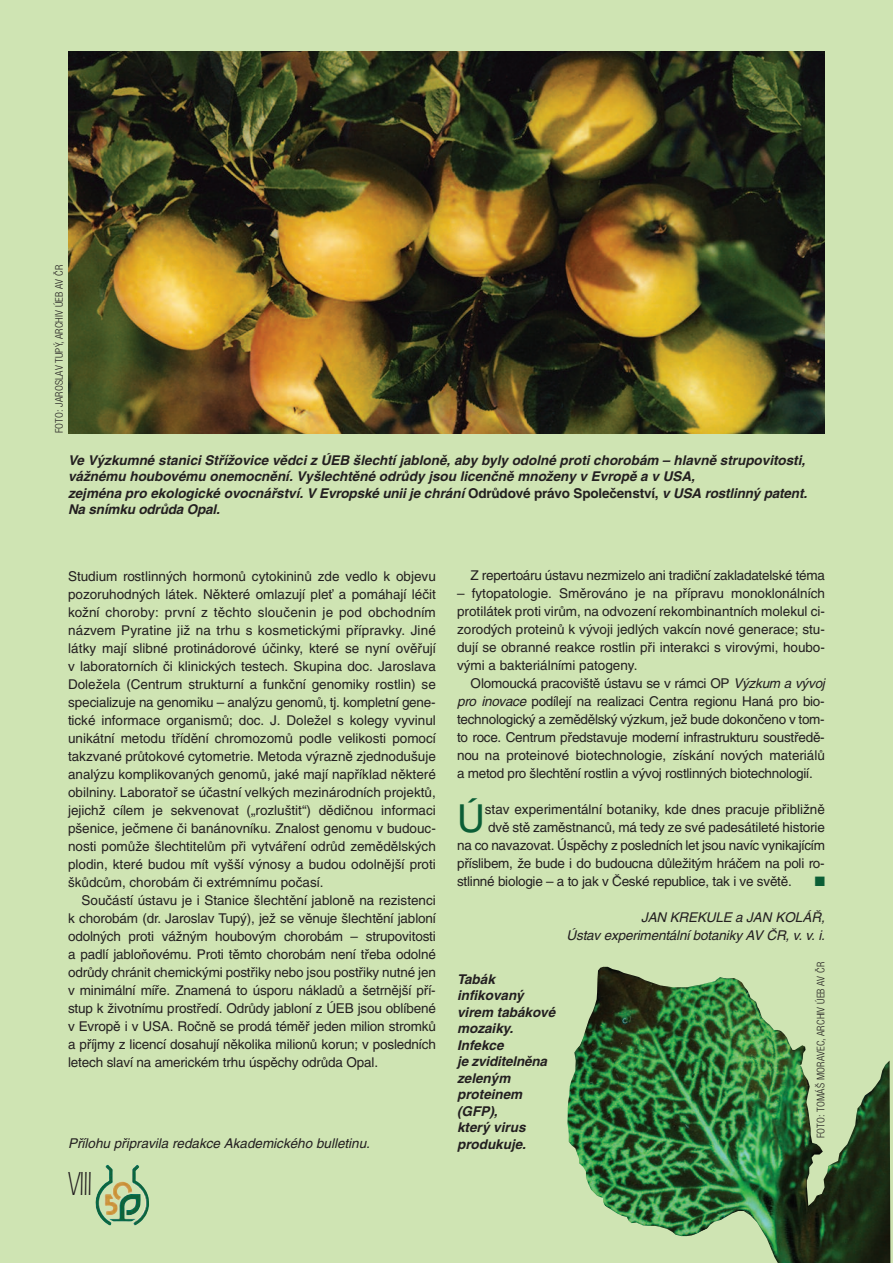
<style>
.page{position:relative;width:893px;height:1263px;background:#fff}
.page>*{position:absolute;margin:0;border:0;box-sizing:border-box;transform-origin:0 0}
.t1{font:38.55px "Helvetica CE";color:#0b5e36}
.t2{font:34.5px "Itc Eras CE";color:#231f20;scale:.55 1}
.t3{font:13.5px/18px "Helvetica CE";letter-spacing:-.015em;color:#231f20;text-align:justify}
.t4{font:italic 700 13.5px/16.5px "Helvetica CE";color:#231f20}
.t5{font:italic 13.5px/18px "Helvetica CE";color:#231f20;text-align:right}
.t6{font:13.5px "Zapf Dingbats ITC";color:#0b5e36}
.t7{font:300 condensed 10.5px "Helvetica NCE";letter-spacing:.02em;color:#231f20}
.s1{font-style:normal}
.s2{font-style:italic}
</style>
<div class="page">
<div style="left:0;top:0;width:892px;height:1263px;background:#cfe4b3"></div>
<img style="left:105px;top:1165px;width:44px;height:57px">
<img style="left:68px;top:51px;width:757px;height:383px">
<img style="left:567px;top:967px;width:323px;height:296px">
<p class="t7" style="left:53px;top:433px;width:170px;rotate:-90deg">FOTO: JAROSLAV TUPÝ, ARCHIV ÚEB AV ČR</p>
<p class="t4" style="left:68px;top:453px;width:741px">Ve Výzkumné stanici Střížovice vědci z ÚEB šlechtí jabloně, aby byly odolné proti chorobám – hlavně strupovitosti, vážnému houbovému onemocnění. Vyšlechtěné odrůdy jsou licenčně množeny v Evropě a v USA,<br>zejména pro ekologické ovocnářství. V Evropské unii je chrání <span class="s1">Odrůdové právo Společenství,</span> v USA rostlinný patent.<br>Na snímku odrůda Opal.</p>
<p class="t3" style="left:68px;top:568px;width:369px">Studium rostlinných hormonů cytokininů zde vedlo k objevu pozoruhodných látek. Některé omlazují pleť a pomáhají léčit kožní choroby: první z těchto sloučenin je pod obchodním názvem Pyratine již na trhu s kosmetickými přípravky. Jiné látky mají slibné protinádorové účinky, které se nyní ověřují v laboratorních či klinických testech. Skupina doc. Jaroslava Doležela (Centrum strukturní a funkční genomiky rostlin) se specializuje na genomiku – analýzu genomů, tj. kompletní gene&shy;tické informace organismů; doc. J. Doležel s kolegy vyvinul unikátní metodu třídění chromozomů podle velikosti pomocí takzvané průtokové cytometrie. Metoda výrazně zjednodušuje analýzu komplikovaných genomů, jaké mají například některé obilniny. Laboratoř se účastní velkých mezinárodních projektů, jejichž cílem je sekvenovat („rozluštit“) dědičnou informaci pšenice, ječmene či banánovníku. Znalost genomu v budouc&shy;nosti pomůže šlechtitelům při vytváření odrůd zemědělských plodin, které budou mít vyšší výnosy a budou odolnější proti škůdcům, chorobám či extrémnímu počasí.</p>
<p class="t3" style="left:68px;top:892px;width:369px;text-indent:14px">Součástí ústavu je i Stanice šlechtění jabloně na rezistenci k chorobám (dr. Jaroslav Tupý), jež se věnuje šlechtění jabloní odolných proti vážným houbovým chorobám – strupovitosti a padlí jabloňovému. Proti těmto chorobám není třeba odolné odrůdy chránit chemickými postřiky nebo jsou postřiky nutné jen v minimální míře. Znamená to úsporu nákladů a šetrnější pří&shy;stup k životnímu prostředí. Odrůdy jabloní z ÚEB jsou oblíbené v Evropě i v USA. Ročně se prodá téměř jeden milion stromků a příjmy z licencí dosahují několika milionů korun; v posledních letech slaví na americkém trhu úspěchy odrůda Opal.</p>
<p class="t5" style="left:68px;top:1136px;width:303px">Přílohu připravila redakce Akademického bulletinu.</p>
<h2 class="t2" style="left:68px;top:1172px;width:44px">V I</h2>
<p class="t3" style="left:471px;top:567px;width:356px">Z repertoáru ústavu nezmizelo ani tradiční zakladatelské téma</p>
<p class="t3" style="left:457px;top:585px;width:369px">– fytopatologie. Směrováno je na přípravu monoklonálních protilátek proti virům, na odvození rekombinantních molekul ci&shy;zorodých proteinů k vývoji jedlých vakcín nové generace; stu&shy;dují se obranné reakce rostlin při interakci s virovými, houbo&shy;vými a bakteriálními patogeny.</p>
<p class="t3" style="left:457px;top:675px;width:369px;text-indent:13px">Olomoucká pracoviště ústavu se v rámci OP <span class="s2">Výzkum a vývoj pro inovace</span> podílejí na realizaci Centra regionu Haná pro bio&shy;technologický a zemědělský výzkum, jež bude dokončeno v tom&shy;to roce. Centrum představuje moderní infrastrukturu soustředě&shy;nou na proteinové biotechnologie, získání nových materiálů a metod pro šlechtění rostlin a vývoj rostlinných biotechnologií.</p>
<h1 class="t1" style="left:457px;top:804px;width:29px">Ú</h1>
<p class="t3" style="left:485px;top:801px;width:342px">stav experimentální botaniky, kde dnes pracuje přibližně</p>
<p class="t3" style="left:488px;top:819px;width:338px">dvě stě zaměstnanců, má tedy ze své padesátileté historie</p>
<p class="t3" style="left:457px;top:837px;width:369px">na co navazovat. Úspěchy z posledních let jsou navíc vynikajícím</p>
<p class="t3" style="left:457px;top:855px;width:369px">příslibem, že bude i do budoucna důležitým hráčem na poli ro-</p>
<p class="t3" style="left:457px;top:873px;width:336px">stlinné biologie – a to jak v České republice, tak i ve světě.</p>
<p class="t6" style="left:815px;top:873px;width:12px">■</p>
<p class="t5" style="left:566px;top:909px;width:260px">JAN KREKULE a JAN KOLÁŘ,<br>Ústav experimentální botaniky AV ČR, v. v. i.</p>
<p class="t4" style="left:457px;top:972px;width:100px">Tabák infikovaný virem tabákové mozaiky.<br>Infekce<br>je zviditelněna zeleným proteinem (GFP),<br>který virus produkuje.</p>
<p class="t7" style="left:815px;top:1138px;width:178px;rotate:-90deg">FOTO: TOMÁŠ MORAVEC, ARCHIV ÚEB AV ČR</p>
</div>
